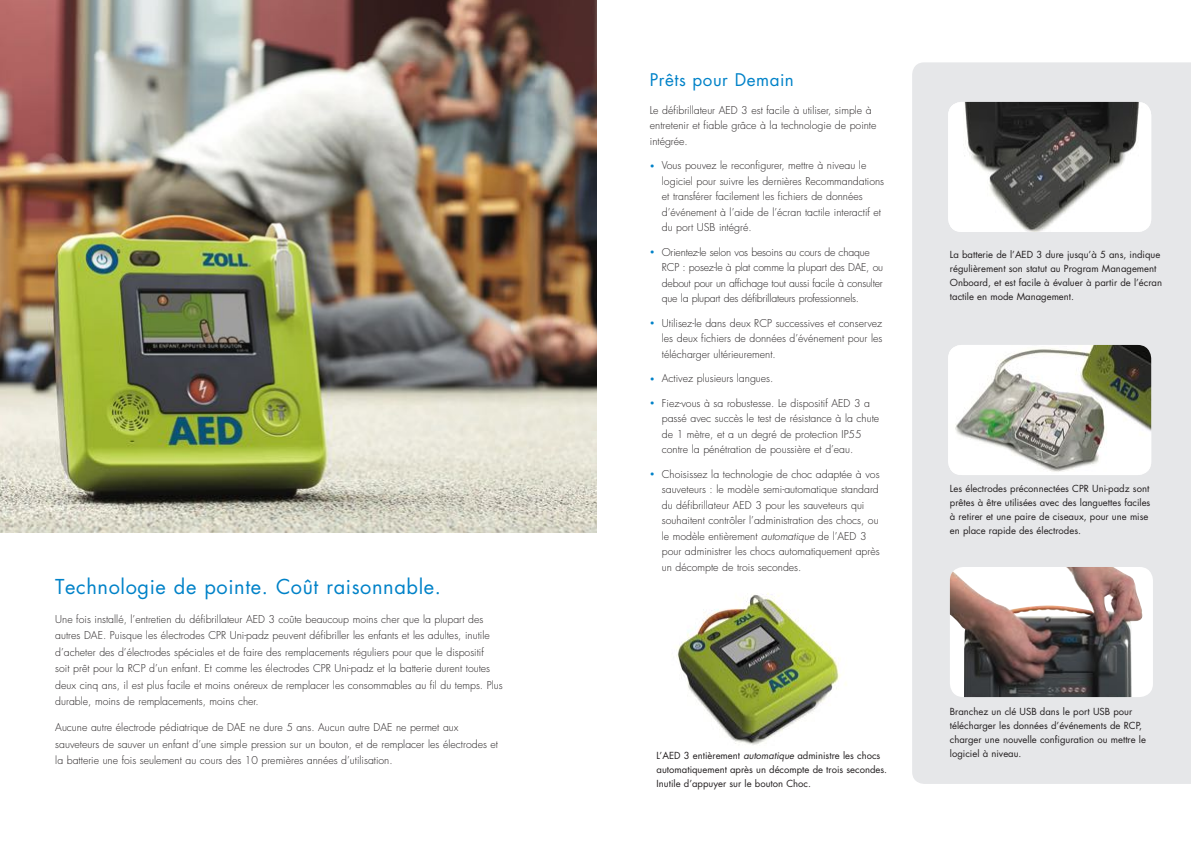
<style>
.page{position:relative;width:1191px;height:842px;background:#fff}
.page>*{position:absolute;margin:0;border:0;box-sizing:border-box;transform-origin:0 0}
.t1{font:20px "Futura Std";letter-spacing:.03em;color:#0082c8}
.t2{font:17px "Futura Std";letter-spacing:.03em;color:#0082c8}
.Body1{font:300 10.5px/15.5px "Futura Std";color:#231f20}
.Body1-2{font:300 10.5px/15.5px "Futura Std";letter-spacing:-.02em;color:#231f20}
.t3{font:9.5px/14px "Futura Std";color:#231f20}
.s1{font-size:8px;color:#0082c8}
.s2{font-style:italic}
</style>
<div class="page">
<img style="left:677px;top:593px;width:170px;height:152px">
<div style="left:912px;top:62px;width:279px;height:722px;background:#e6e7e9"></div>
<img style="left:0;top:0;width:596px;height:532px">
<div style="left:950px;top:567px;width:203px;height:130px;background:#fff;border-radius:14px"></div>
<img style="left:950px;top:567px;width:192px;height:130px">
<img style="left:948px;top:345px;width:203px;height:130px">
<img style="left:948px;top:102px;width:203px;height:130px">
<h1 class="t1" style="left:55px;top:574px;width:387px">Technologie de pointe. Coût raisonnable.</h1>
<p class="Body1" style="left:55px;top:611px;width:449px;line-height:16.5px">Une fois installé, l’entretien du défibrillateur AED 3 coûte beaucoup moins cher que la plupart des autres DAE. Puisque les électrodes CPR Uni-padz peuvent défibriller les enfants et les adultes, inutile d’acheter des d’électrodes spéciales et de faire des remplacements réguliers pour que le dispositif<br>soit prêt pour la RCP d’un enfant. Et comme les électrodes CPR Uni-padz et la batterie durent toutes deux cinq ans, il est plus facile et moins onéreux de remplacer les consommables au fil du temps. Plus durable, moins de remplacements, moins cher.</p>
<p class="Body1" style="left:55px;top:719px;width:444px;line-height:16.5px">Aucune autre électrode pédiatrique de DAE ne dure 5 ans. Aucun autre DAE ne permet aux sauveteurs de sauver un enfant d’une simple pression sur un bouton, et de remplacer les électrodes et la batterie une fois seulement au cours des 10 premières années d’utilisation.</p>
<h2 class="t2" style="left:650px;top:69px;width:146px">Prêts pour Demain</h2>
<p class="Body1" style="left:650px;top:102px;width:228px">Le défibrillateur AED 3 est facile à utiliser, simple à entretenir et fiable grâce à la technologie de pointe intégrée.</p>
<p class="Body1" style="left:662px;top:158px;width:224px;text-indent:-12px"><span class="s1">•</span> Vous pouvez le reconfigurer, mettre à niveau le logiciel pour suivre les dernières Recommandations et transférer facilement les fichiers de données d’événement à l’aide de l’écran tactile interactif et du port USB intégré.</p>
<p class="Body1-2" style="left:662px;top:244px;width:223px;text-indent:-12px"><span class="s1">•</span> Orientez-le selon vos besoins au cours de chaque RCP : posez-le à plat comme la plupart des DAE, ou debout pour un affichage tout aussi facile à consulter que la plupart des défibrillateurs professionnels.</p>
<p class="Body1" style="left:662px;top:315px;width:222px;text-align:justify;text-indent:-12px"><span class="s1">•</span> Utilisez-le dans deux RCP successives et conservez les deux fichiers de données d’événement pour les télécharger ultérieurement.</p>
<p class="Body1" style="left:650px;top:371px;width:125px"><span class="s1">•</span> Activez plusieurs langues.</p>
<p class="Body1" style="left:662px;top:395px;width:219px;text-indent:-12px"><span class="s1">•</span> Fiez-vous à sa robustesse. Le dispositif AED 3 a passé avec succès le test de résistance à la chute de 1 mètre, et a un degré de protection IP55 contre la pénétration de poussière et d’eau.</p>
<p class="Body1" style="left:662px;top:466px;width:219px;text-indent:-12px"><span class="s1">•</span> Choisissez la technologie de choc adaptée à vos sauveteurs : le modèle semi-automatique standard du défibrillateur AED 3 pour les sauveteurs qui souhaitent contrôler l’administration des chocs, ou le modèle entièrement <span class="s2">automatique</span> de l’AED 3 pour administrer les chocs automatiquement après un décompte de trois secondes.</p>
<p class="t3" style="left:656px;top:749px;width:232px">L’AED 3 entièrement <span class="s2">automatique</span> administre les chocs automatiquement après un décompte de trois secondes.<br>Inutile d’appuyer sur le bouton Choc.</p>
<p class="t3" style="left:950px;top:247px;width:214px">La batterie de l’AED 3 dure jusqu’à 5 ans, indique régulièrement son statut au Program Management Onboard, et est facile à évaluer à partir de l’écran tactile en mode Management.</p>
<p class="t3" style="left:950px;top:481px;width:202px">Les électrodes préconnectées CPR Uni-padz sont prêtes à être utilisées avec des languettes faciles à retirer et une paire de ciseaux, pour une mise en place rapide des électrodes.</p>
<p class="t3" style="left:950px;top:704px;width:198px">Branchez un clé USB dans le port USB pour télécharger les données d’événements de RCP, charger une nouvelle configuration ou mettre le logiciel à niveau.</p>
</div>
